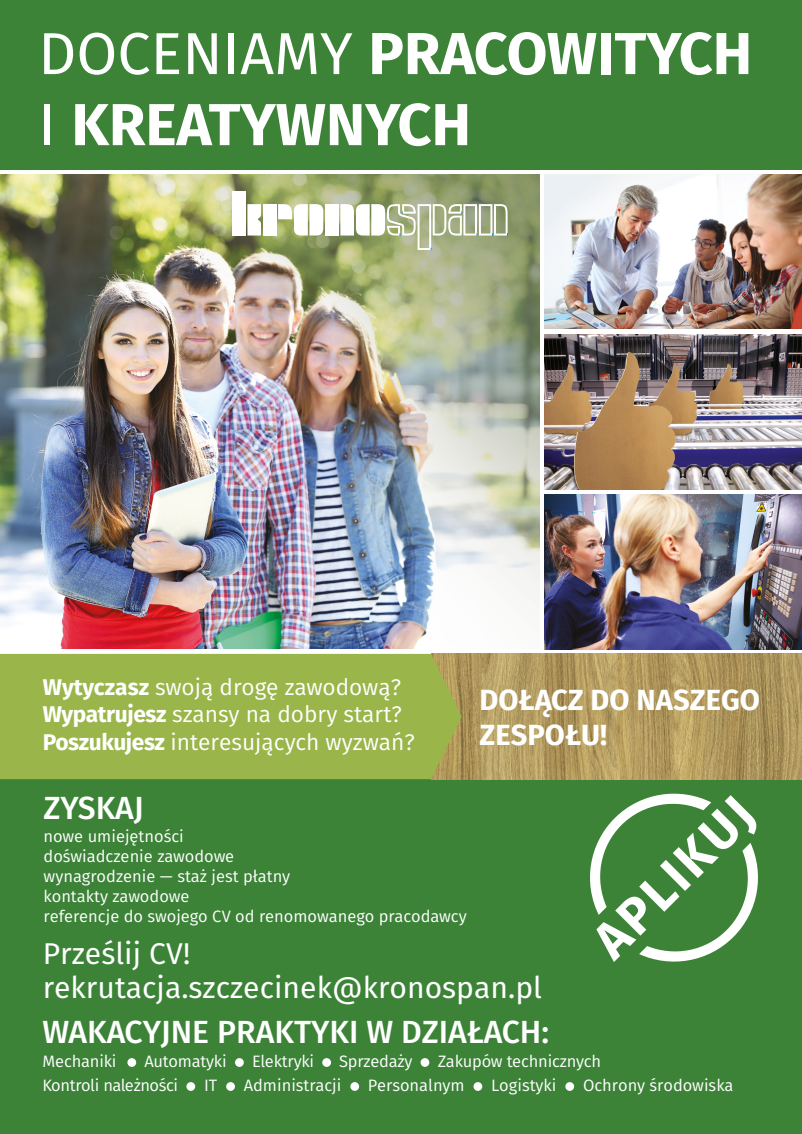
<style>
.page{position:relative;width:802px;height:1134px;background:#fff}
.page>*{position:absolute;margin:0;border:0;box-sizing:border-box;transform-origin:0 0}
.t1{font:700 59.2px/71.1px "Fira Sans";color:#fff}
.t2{font:700 51.28px "Fira Sans";color:#fff}
.t3{font:500 32px "Fira Sans";color:#fff}
.t4{font:30.04px/33.6px "Fira Sans";color:#fff}
.t5{font:700 29.16px/35px "Fira Sans";color:#fff}
.t6{font:22.72px/27.2px "Fira Sans";color:#fff}
.t7{font:16.48px/20px "Fira Sans";color:#fff}
.t8{font:16.48px "Fira Sans";letter-spacing:-.03em;color:#fff}
.s1{font-weight:400}
.s2{font-weight:700}
</style>
<div class="page">
<div style="left:0;top:675px;width:802px;height:459px;background:#3c8338"></div>
<div style="left:127px;top:1058px;width:9px;height:9px;background:#fff;border-radius:50%"></div>
<div style="left:235px;top:1058px;width:9px;height:9px;background:#fff;border-radius:50%"></div>
<div style="left:322px;top:1058px;width:9px;height:9px;background:#fff;border-radius:50%"></div>
<div style="left:420px;top:1058px;width:9px;height:9px;background:#fff;border-radius:50%"></div>
<div style="left:186px;top:1082px;width:9px;height:9px;background:#fff;border-radius:50%"></div>
<div style="left:226px;top:1082px;width:9px;height:9px;background:#fff;border-radius:50%"></div>
<div style="left:350px;top:1082px;width:9px;height:9px;background:#fff;border-radius:50%"></div>
<div style="left:473px;top:1082px;width:9px;height:9px;background:#fff;border-radius:50%"></div>
<div style="left:565px;top:1082px;width:9px;height:9px;background:#fff;border-radius:50%"></div>
<svg style="left:590px;top:793px;width:168px;height:169px"></svg>
<img style="left:0;top:175px;width:540px;height:474px">
<img style="left:544px;top:495px;width:258px;height:155px">
<img style="left:544px;top:175px;width:258px;height:154px">
<img style="left:544px;top:334px;width:258px;height:155px">
<img style="left:462px;top:654px;width:340px;height:125px">
<div style="left:0;top:654px;width:462px;height:125px;background:#9ab64a"></div>
<div style="left:0;top:0;width:802px;height:169px;background:#3c8338"></div>
<svg style="left:278px;top:204px;width:45px;height:32px"></svg>
<div style="left:263px;top:204px;width:13px;height:32px;background:#fff"></div>
<svg style="left:247px;top:204px;width:14px;height:32px"></svg>
<div style="left:232px;top:191px;width:14px;height:45px;background:#fff"></div>
<div style="left:325px;top:204px;width:14px;height:32px;background:#fff"></div>
<svg style="left:340px;top:204px;width:168px;height:46px"></svg>
<h1 class="t1" style="left:38px;top:14px;width:715px"><span class="s1">DOCENIAMY</span> PRACOWITYCH<br><span class="s1">I</span> KREATYWNYCH</h1>
<h3 class="t6" style="left:43px;top:673px;width:373px"><span class="s2">Wytyczasz</span> swoją drogę zawodową?<br><span class="s2">Wypatrujesz</span> szansy na dobry start?<br><span class="s2">Poszukujesz</span> interesujących wyzwań?</h3>
<h3 class="t5" style="left:479px;top:680px;width:282px">DOŁĄCZ DO NASZEGO<br>ZESPOŁU!</h3>
<h3 class="t3" style="left:44px;top:782px;width:102px">ZYSKAJ</h3>
<p class="t7" style="left:44px;top:826px;width:425px">nowe umiejętności<br>doświadczenie zawodowe<br>wynagrodzenie — staż jest płatny<br>kontakty zawodowe<br>referencje do swojego CV od renomowanego pracodawcy</p>
<h3 class="t4" style="left:43px;top:936px;width:501px">Prześlij CV! rekrutacja.szczecinek@kronospan.pl</h3>
<h2 class="t2" style="left:571px;top:918px;width:204px;rotate:-45deg">APLIKUJ</h2>
<h3 class="t3" style="left:42px;top:1006px;width:508px">WAKACYJNE PRAKTYKI W DZIAŁACH:</h3>
<p class="t7" style="left:42px;top:1051px;width:76px">Mechaniki</p>
<p class="t7" style="left:144px;top:1051px;width:84px">Automatyki</p>
<p class="t7" style="left:252px;top:1051px;width:64px">Elektryki</p>
<p class="t7" style="left:339px;top:1051px;width:75px">Sprzedaży</p>
<p class="t7" style="left:437px;top:1051px;width:165px">Zakupów technicznych</p>
<p class="t8" style="left:42px;top:1073px;width:137px">Kontroli należności</p>
<p class="t7" style="left:204px;top:1075px;width:15px">IT</p>
<p class="t7" style="left:244px;top:1075px;width:99px">Administracji</p>
<p class="t7" style="left:368px;top:1075px;width:98px">Personalnym</p>
<p class="t7" style="left:491px;top:1075px;width:67px">Logistyki</p>
<p class="t7" style="left:583px;top:1075px;width:152px">Ochrony środowiska</p>
</div>
